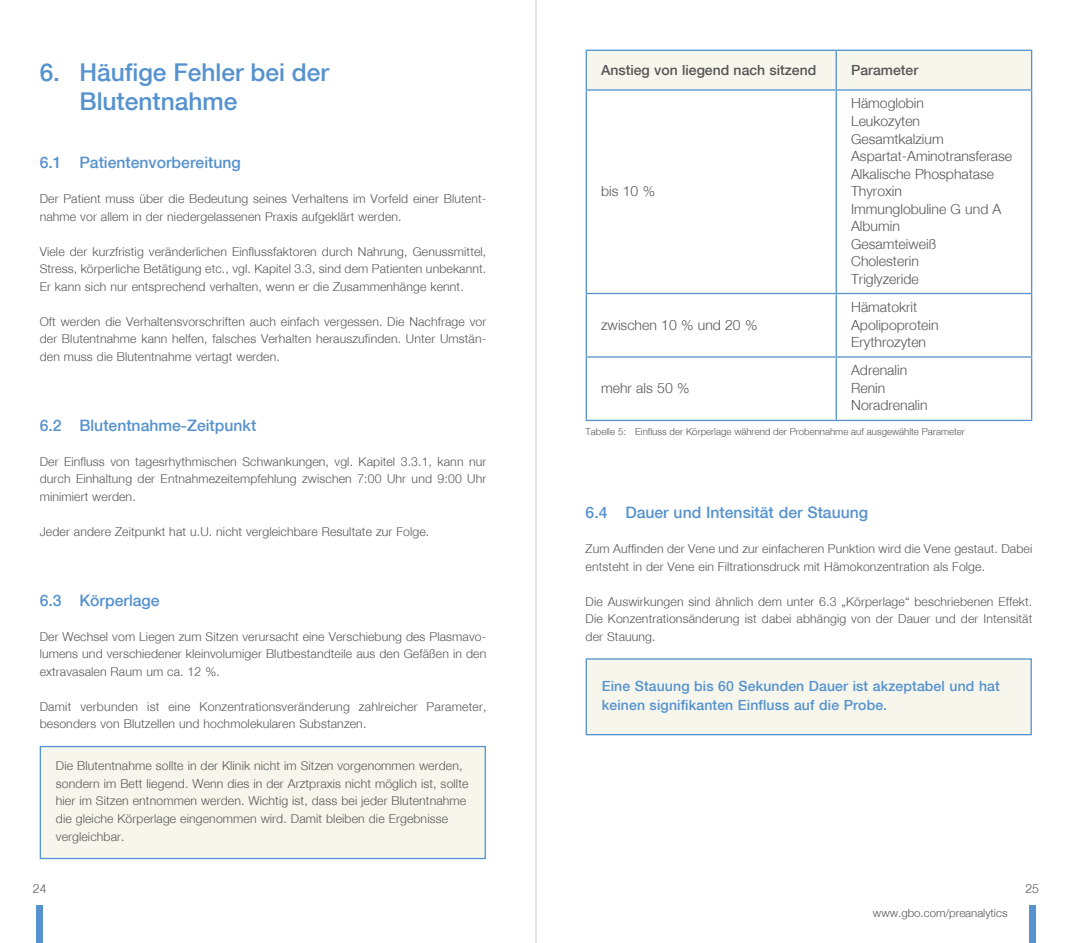
<style>
.page{position:relative;width:1072px;height:943px;background:#fff}
.page>*{position:absolute;margin:0;border:0;box-sizing:border-box;transform-origin:0 0}
.t1{font:24.5px/29.4px "Helvneumed";color:#5592ce}
.t2{font:15.75px "Helvneumed";color:#5592ce}
.t3{font:14px/17.5px "Helvneulig";color:#565656}
.t4{font:14px/19.2px "Helvneumed";letter-spacing:.01em;color:#5592ce}
.t5{font:14px "Helvneumed";color:#565656}
.t6{font:12.25px/17.5px "Helvneulig";letter-spacing:.01em;color:#565656;text-align:justify}
.t7{font:11.38px "Helvneulig";color:#565656}
.t8{font:9.62px "Helvneulig";color:#565656}
</style>
<div class="page">
<div style="left:37px;top:905px;width:6px;height:38px;background:#5592ce"></div>
<div style="left:1029px;top:905px;width:6px;height:38px;background:#5592ce"></div>
<div style="left:40px;top:746px;width:445px;height:112px;background:#f6f6ec"></div>
<div style="left:40px;top:746px;width:446px;height:113px;border:1px solid #5592ce"></div>
<div style="left:587px;top:51px;width:443px;height:38px;background:#f6f6ec"></div>
<hr style="left:835px;top:51px;width:2px;height:38px;background:#5592ce">
<hr style="left:585px;top:293px;width:251px;height:1px;background:#5592ce">
<hr style="left:836px;top:293px;width:196px;height:1px;background:#5592ce">
<hr style="left:835px;top:294px;width:2px;height:62px;background:#5592ce">
<hr style="left:585px;top:356px;width:251px;height:1px;background:#5592ce">
<hr style="left:836px;top:356px;width:196px;height:1px;background:#5592ce">
<hr style="left:835px;top:357px;width:2px;height:63px;background:#5592ce">
<hr style="left:835px;top:91px;width:2px;height:202px;background:#5592ce">
<hr style="left:585px;top:50px;width:251px;height:1px;background:#5592ce">
<hr style="left:585px;top:51px;width:2px;height:38px;background:#5592ce">
<hr style="left:836px;top:50px;width:196px;height:1px;background:#5592ce">
<hr style="left:1030px;top:51px;width:2px;height:38px;background:#5592ce">
<hr style="left:585px;top:89px;width:251px;height:2px;background:#5592ce">
<hr style="left:585px;top:91px;width:2px;height:202px;background:#5592ce">
<hr style="left:836px;top:89px;width:196px;height:2px;background:#5592ce">
<hr style="left:1030px;top:91px;width:2px;height:202px;background:#5592ce">
<hr style="left:585px;top:294px;width:2px;height:62px;background:#5592ce">
<hr style="left:1030px;top:294px;width:2px;height:62px;background:#5592ce">
<hr style="left:585px;top:357px;width:2px;height:63px;background:#5592ce">
<hr style="left:1030px;top:357px;width:2px;height:63px;background:#5592ce">
<hr style="left:585px;top:420px;width:251px;height:1px;background:#5592ce">
<hr style="left:836px;top:420px;width:196px;height:1px;background:#5592ce">
<div style="left:586px;top:659px;width:445px;height:75px;background:#f6f6ec"></div>
<div style="left:585px;top:658px;width:446px;height:77px;border:1px solid #5592ce"></div>
<hr style="left:535px;top:0;width:1px;height:943px;background:#c5c6c6">
<h1 class="t1" style="left:79px;top:57px;width:251px;text-indent:-40px">6. Häufige Fehler bei der<br>Blutentnahme</h1>
<p class="t2" style="left:40px;top:153px;width:203px">6.1 Patientenvorbereitung</p>
<p class="t6" style="left:40px;top:190px;width:448px">Der Patient muss über die Bedeutung seines Verhaltens im Vorfeld einer Blutent&shy;nahme vor allem in der niedergelassenen Praxis aufgeklärt werden.</p>
<p class="t6" style="left:40px;top:242px;width:448px">Viele der kurzfristig veränderlichen Einflussfaktoren durch Nahrung, Genussmittel, Stress, körperliche Betätigung etc., vgl. Kapitel 3.3, sind dem Patienten unbekannt.<br>Er kann sich nur entsprechend verhalten, wenn er die Zusammenhänge kennt.</p>
<p class="t6" style="left:40px;top:312px;width:448px">Oft werden die Verhaltensvorschriften auch einfach vergessen. Die Nachfrage vor der Blutentnahme kann helfen, falsches Verhalten herauszufinden. Unter Umstän&shy;den muss die Blutentnahme vertagt werden.</p>
<p class="t2" style="left:40px;top:416px;width:218px">6.2 Blutentnahme-Zeitpunkt</p>
<p class="t6" style="left:40px;top:452px;width:448px">Der Einfluss von tagesrhythmischen Schwankungen, vgl. Kapitel 3.3.1, kann nur durch Einhaltung der Entnahmezeitempfehlung zwischen 7:00 Uhr und 9:00 Uhr minimiert werden.</p>
<p class="t6" style="left:40px;top:522px;width:391px">Jeder andere Zeitpunkt hat u.U. nicht vergleichbare Resultate zur Folge.</p>
<p class="t2" style="left:40px;top:591px;width:121px">6.3 Körperlage</p>
<p class="t6" style="left:40px;top:627px;width:448px">Der Wechsel vom Liegen zum Sitzen verursacht eine Verschiebung des Plasmavo&shy;lumens und verschiedener kleinvolumiger Blutbestandteile aus den Gefäßen in den extravasalen Raum um ca. 12 %.</p>
<p class="t6" style="left:40px;top:697px;width:448px">Damit verbunden ist eine Konzentrationsveränderung zahlreicher Parameter, besonders von Blutzellen und hochmolekularen Substanzen.</p>
<p class="t6" style="left:56px;top:757px;width:414px;text-align:left">Die Blutentnahme sollte in der Klinik nicht im Sitzen vorgenommen werden, sondern im Bett liegend. Wenn dies in der Arztpraxis nicht möglich ist, sollte hier im Sitzen entnommen werden. Wichtig ist, dass bei jeder Blutentnahme die gleiche Körperlage eingenommen wird. Damit bleiben die Ergebnisse vergleichbar.</p>
<p class="t5" style="left:601px;top:61px;width:217px">Anstieg von liegend nach sitzend</p>
<p class="t5" style="left:851px;top:61px;width:69px">Parameter</p>
<p class="t3" style="left:601px;top:182px;width:55px">bis 10 %</p>
<p class="t3" style="left:601px;top:315px;width:158px">zwischen 10 % und 20 %</p>
<p class="t3" style="left:851px;top:94px;width:163px">Hämoglobin<br>Leukozyten<br>Gesamtkalzium<br>Aspartat-Aminotransferase<br>Alkalische Phosphatase<br>Thyroxin<br>Immunglobuline G und A<br>Albumin<br>Gesamteiweiß<br>Cholesterin<br>Triglyzeride</p>
<p class="t3" style="left:851px;top:298px;width:89px">Hämatokrit<br>Apolipoprotein<br>Erythrozyten</p>
<p class="t3" style="left:851px;top:361px;width:78px">Adrenalin<br>Renin<br>Noradrenalin</p>
<p class="t8" style="left:585px;top:425px;width:381px">Tabelle 5: Einfluss der Körperlage während der Probennahme auf ausgewählte Parameter</p>
<p class="t3" style="left:601px;top:379px;width:90px">mehr als 50 %</p>
<p class="t2" style="left:585px;top:503px;width:284px">6.4 Dauer und Intensität der Stauung</p>
<p class="t6" style="left:585px;top:540px;width:448px">Zum Auffinden der Vene und zur einfacheren Punktion wird die Vene gestaut. Dabei entsteht in der Vene ein Filtrationsdruck mit Hämokonzentration als Folge.</p>
<p class="t6" style="left:585px;top:592px;width:448px">Die Auswirkungen sind ähnlich dem unter 6.3 „Körperlage“ beschriebenen Effekt.<br>Die Konzentrationsänderung ist dabei abhängig von der Dauer und der Intensität der Stauung.</p>
<p class="t4" style="left:602px;top:676px;width:399px">Eine Stauung bis 60 Sekunden Dauer ist akzeptabel und hat keinen signifikanten Einfluss auf die Probe.</p>
<p class="t6" style="left:33px;top:879px;width:15px">24</p>
<p class="t6" style="left:1025px;top:879px;width:15px">25</p>
<p class="t7" style="left:873px;top:905px;width:136px">www.gbo.com/preanalytics</p>
</div>
